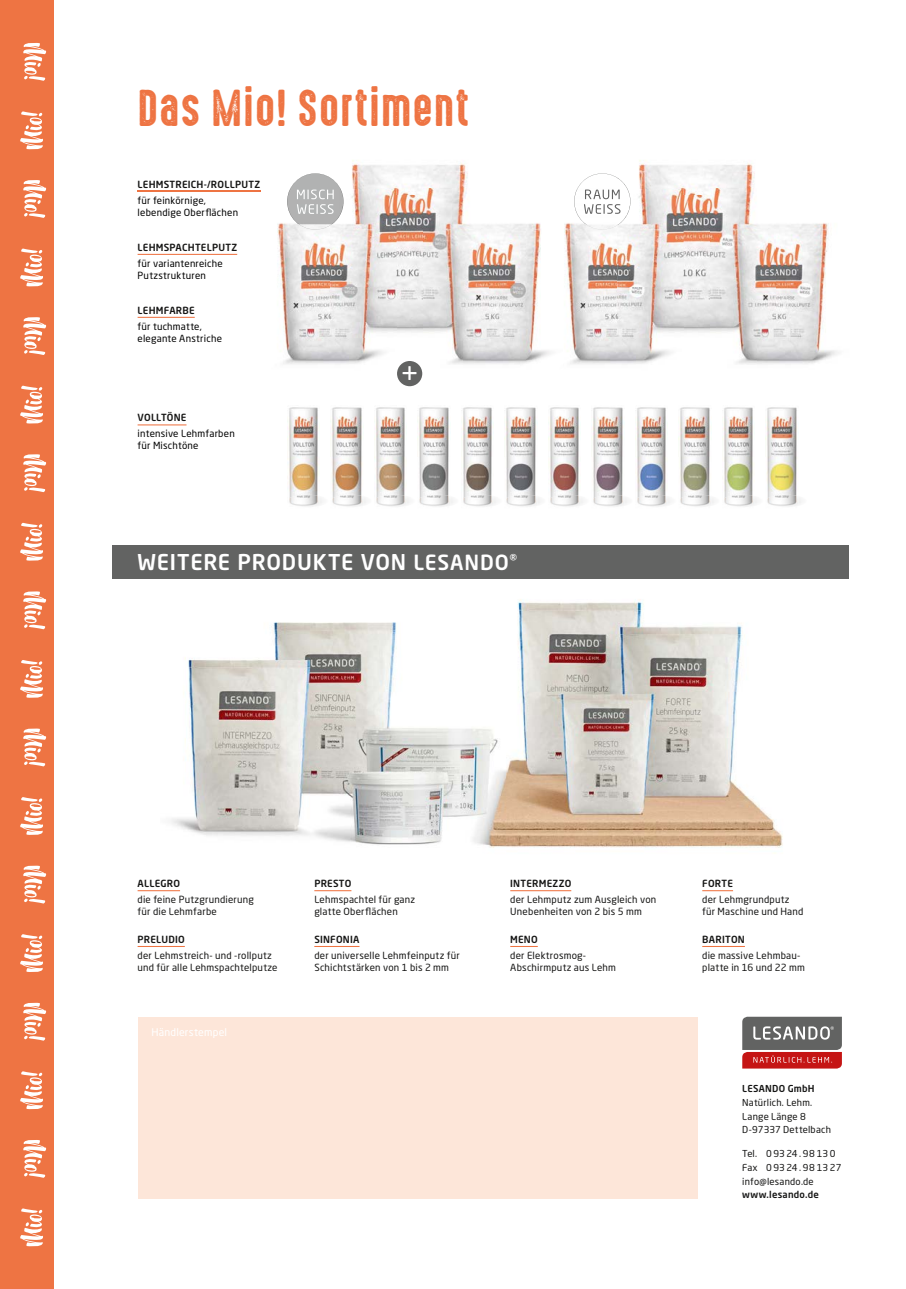
<style>
.page{position:relative;width:906px;height:1289px;background:#fff}
.page>*{position:absolute;margin:0;border:0;box-sizing:border-box;transform-origin:0 0}
.t1{font:46.65px "High Voltage Rough";letter-spacing:.015em;color:#ee7443}
.t2{font:30.45px "Neo Sans Pro";color:#fff}
.t3{font:500 21.6px "Neo Sans Pro";letter-spacing:.035em;color:#fff}
.t4{font:10.5px "Neo Sans Pro";letter-spacing:.02em;color:#fff}
.t5{font:9.75px/12px "Neo Sans Pro";letter-spacing:.02em;color:#151514}
.t6{font:9.75px/12px "Neo Sans Pro";letter-spacing:.02em;color:#000}
.t7{font:500 9.75px "Neo Sans Pro";letter-spacing:.02em;color:#151514}
.t8{font:9.45px/13.6px "Neo Sans Pro";letter-spacing:.02em;color:#151514}
.t9{font:500 9.45px "Neo Sans Pro";letter-spacing:.025em;color:#151514}
.s1{font-size:20.7px}
</style>
<div class="page">
<div style="left:0;top:0;width:54px;height:1288px;background:#ee7443"></div>
<svg style="left:23px;top:180px;width:23px;height:38px"></svg>
<svg style="left:23px;top:42px;width:23px;height:39px"></svg>
<svg style="left:20px;top:797px;width:23px;height:38px"></svg>
<svg style="left:20px;top:1071px;width:23px;height:39px"></svg>
<svg style="left:20px;top:1208px;width:23px;height:39px"></svg>
<svg style="left:23px;top:317px;width:23px;height:38px"></svg>
<svg style="left:20px;top:660px;width:23px;height:38px"></svg>
<svg style="left:20px;top:934px;width:23px;height:38px"></svg>
<svg style="left:23px;top:454px;width:23px;height:38px"></svg>
<svg style="left:20px;top:522px;width:23px;height:39px"></svg>
<svg style="left:23px;top:591px;width:23px;height:38px"></svg>
<svg style="left:23px;top:865px;width:23px;height:38px"></svg>
<svg style="left:20px;top:385px;width:23px;height:39px"></svg>
<svg style="left:23px;top:728px;width:23px;height:38px"></svg>
<svg style="left:23px;top:1002px;width:23px;height:38px"></svg>
<svg style="left:23px;top:1140px;width:23px;height:37px"></svg>
<svg style="left:20px;top:248px;width:23px;height:39px"></svg>
<svg style="left:20px;top:111px;width:23px;height:39px"></svg>
<svg style="left:742px;top:1016px;width:100px;height:52px;background:#966564"></svg>
<div style="left:138px;top:1016px;width:559px;height:182px;background:#fde6d9"></div>
<img style="left:160px;top:578px;width:632px;height:276px">
<div style="left:113px;top:545px;width:736px;height:33px;background:#626362"></div>
<hr style="left:138px;top:317px;width:57px;height:1px;background:#ee7443">
<hr style="left:138px;top:191px;width:122px;height:1px;background:#ee7443">
<hr style="left:138px;top:254px;width:99px;height:1px;background:#ee7443">
<hr style="left:138px;top:424px;width:48px;height:1px;background:#ee7443">
<img style="left:352px;top:160px;width:116px;height:36px">
<img style="left:396px;top:196px;width:27px;height:136px">
<img style="left:639px;top:160px;width:116px;height:36px">
<img style="left:683px;top:196px;width:27px;height:136px">
<svg style="left:290px;top:173px;width:51px;height:16px"></svg>
<img style="left:254px;top:190px;width:76px;height:93px">
<img style="left:280px;top:283px;width:69px;height:81px">
<img style="left:349px;top:337px;width:35px;height:27px">
<img style="left:330px;top:189px;width:66px;height:148px">
<img style="left:287px;top:189px;width:56px;height:41px">
<img style="left:297px;top:189px;width:37px;height:10px">
<img style="left:297px;top:204px;width:36px;height:10px">
<img style="left:488px;top:223px;width:129px;height:60px">
<img style="left:463px;top:283px;width:173px;height:81px">
<img style="left:636px;top:337px;width:35px;height:27px">
<img style="left:617px;top:189px;width:66px;height:148px">
<svg style="left:574px;top:173px;width:56px;height:57px"></svg>
<img style="left:450px;top:337px;width:13px;height:27px">
<img style="left:423px;top:189px;width:65px;height:148px">
<img style="left:541px;top:223px;width:21px;height:141px">
<img style="left:775px;top:223px;width:54px;height:60px">
<img style="left:756px;top:283px;width:83px;height:81px">
<img style="left:736px;top:337px;width:20px;height:27px">
<img style="left:710px;top:189px;width:65px;height:148px">
<div style="left:397px;top:361px;width:25px;height:25px;background:#626362;border-radius:50%"></div>
<img style="left:287px;top:407px;width:33px;height:87px">
<img style="left:289px;top:494px;width:31px;height:13px">
<svg style="left:363px;top:498px;width:3px;height:6px"></svg>
<img style="left:332px;top:407px;width:30px;height:87px">
<img style="left:332px;top:494px;width:31px;height:13px">
<img style="left:374px;top:407px;width:31px;height:87px">
<img style="left:376px;top:494px;width:31px;height:13px">
<svg style="left:450px;top:498px;width:3px;height:6px"></svg>
<img style="left:419px;top:407px;width:30px;height:87px">
<img style="left:419px;top:494px;width:31px;height:13px">
<img style="left:461px;top:407px;width:33px;height:87px">
<img style="left:463px;top:494px;width:31px;height:13px">
<svg style="left:537px;top:498px;width:3px;height:6px"></svg>
<img style="left:505px;top:407px;width:31px;height:87px">
<img style="left:506px;top:494px;width:31px;height:13px">
<img style="left:548px;top:407px;width:31px;height:87px">
<img style="left:550px;top:494px;width:31px;height:13px">
<svg style="left:624px;top:498px;width:3px;height:6px"></svg>
<img style="left:592px;top:407px;width:31px;height:87px">
<img style="left:593px;top:494px;width:31px;height:12px">
<img style="left:635px;top:407px;width:31px;height:87px">
<img style="left:637px;top:494px;width:31px;height:13px">
<svg style="left:711px;top:498px;width:3px;height:6px"></svg>
<img style="left:678px;top:407px;width:32px;height:87px">
<img style="left:680px;top:494px;width:31px;height:13px">
<img style="left:722px;top:407px;width:31px;height:87px">
<img style="left:724px;top:494px;width:31px;height:13px">
<svg style="left:798px;top:498px;width:3px;height:6px"></svg>
<img style="left:765px;top:407px;width:32px;height:87px">
<img style="left:767px;top:494px;width:31px;height:12px">
<hr style="left:314px;top:890px;width:37px;height:1px;background:#ee7442">
<hr style="left:138px;top:890px;width:42px;height:1px;background:#ee7442">
<hr style="left:138px;top:945px;width:47px;height:2px;background:#ee7442">
<hr style="left:702px;top:890px;width:31px;height:1px;background:#ee7442">
<hr style="left:510px;top:945px;width:28px;height:2px;background:#ee7442">
<hr style="left:314px;top:945px;width:45px;height:2px;background:#ee7442">
<hr style="left:510px;top:890px;width:61px;height:1px;background:#ee7442">
<hr style="left:702px;top:945px;width:43px;height:2px;background:#ee7442">
<h1 class="t1" style="left:138px;top:82px;width:333px">Das Mio! Sortiment</h1>
<p class="t7" style="left:138px;top:178px;width:124px">LEHMSTREICH-/ROLLPUTZ</p>
<p class="t6" style="left:138px;top:194px;width:102px">für feinkörnige, lebendige Oberflächen</p>
<p class="t7" style="left:138px;top:241px;width:101px">LEHMSPACHTELPUTZ</p>
<p class="t6" style="left:138px;top:257px;width:87px">für variantenreiche<br>Putzstrukturen</p>
<p class="t7" style="left:138px;top:304px;width:59px">LEHMFARBE</p>
<p class="t6" style="left:138px;top:320px;width:86px">für tuchmatte, elegante Anstriche</p>
<p class="t7" style="left:138px;top:411px;width:50px">VOLLTÖNE</p>
<p class="t6" style="left:138px;top:427px;width:99px">intensive Lehmfarben für Mischtöne</p>
<h2 class="t2" style="left:400px;top:355px;width:20px">+</h2>
<h3 class="t3" style="left:138px;top:548px;width:381px">WEITERE PRODUKTE VON <span class="s1">LESANDO</span><sup>®</sup></h3>
<p class="t7" style="left:138px;top:877px;width:44px">ALLEGRO</p>
<p class="t5" style="left:138px;top:893px;width:118px">die feine Putzgrundierung für die Lehmfarbe</p>
<p class="t7" style="left:138px;top:933px;width:49px">PRELUDIO</p>
<p class="t5" style="left:138px;top:949px;width:141px">der Lehmstreich- und -rollputz und für alle Lehmspachtelputze</p>
<p class="t4" style="left:151px;top:1026px;width:77px">Händlerstempel</p>
<p class="t7" style="left:314px;top:877px;width:39px">PRESTO</p>
<p class="t5" style="left:314px;top:893px;width:102px">Lehmspachtel für ganz glatte Oberflächen</p>
<p class="t7" style="left:314px;top:933px;width:47px">SINFONIA</p>
<p class="t5" style="left:314px;top:949px;width:147px">der universelle Lehm feinputz für<br>Schichtstärken von 1 bis 2 mm</p>
<p class="t7" style="left:510px;top:877px;width:62px">INTERMEZZO</p>
<p class="t5" style="left:510px;top:893px;width:148px">der Lehmputz zum Ausgleich von<br>Unebenheiten von 2 bis 5 mm</p>
<p class="t7" style="left:510px;top:933px;width:29px">MENO</p>
<p class="t5" style="left:510px;top:949px;width:107px">der Elektrosmog-<br>Abschirmputz aus Lehm</p>
<p class="t7" style="left:702px;top:877px;width:32px">FORTE</p>
<p class="t5" style="left:702px;top:893px;width:103px">der Lehmgrund putz für Maschine und Hand</p>
<p class="t7" style="left:702px;top:933px;width:44px">BARITON</p>
<p class="t5" style="left:702px;top:949px;width:104px">die massive Lehm bau&shy;platte in 16 und 22 mm</p>
<p class="t9" style="left:742px;top:1082px;width:74px">LESANDO GmbH</p>
<p class="t8" style="left:742px;top:1095px;width:90px">Natürlich. Lehm.<br>Lange Länge 8<br>D-97337 Dettelbach</p>
<p class="t8" style="left:742px;top:1146px;width:101px">Tel. 0 93 24 . 98 13 0<br>Fax 0 93 24 . 98 13 27 info@lesando.de</p>
<p class="t9" style="left:742px;top:1188px;width:78px">www.lesando.de</p>
</div>
